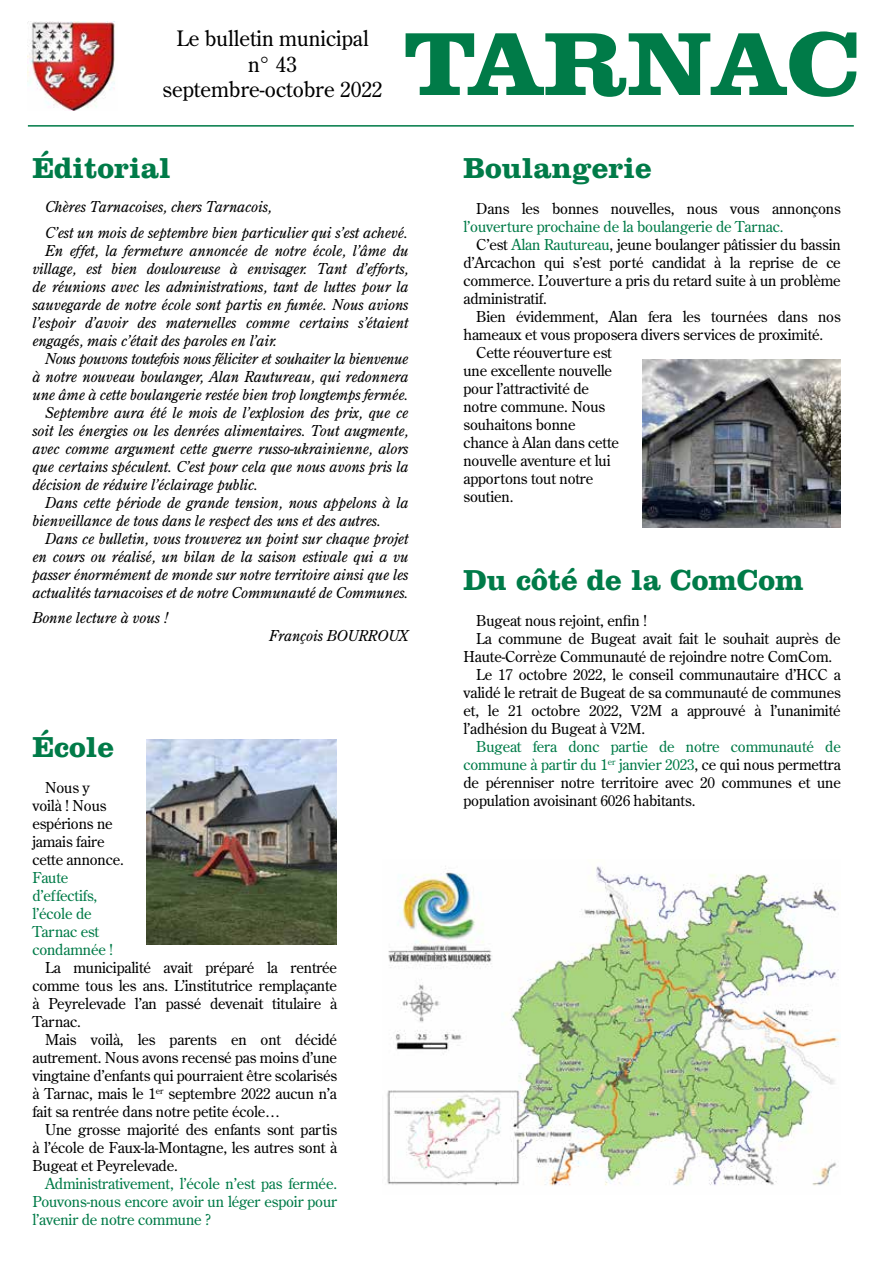
<style>
.page{position:relative;width:893px;height:1263px;background:#fff}
.page>*{position:absolute;margin:0;border:0;box-sizing:border-box;transform-origin:0 0}
.t1{font:700 93px "Clarendon";letter-spacing:-.03em;color:#007b48;scale:1.11 1}
.t2{font:700 30px "Clarendon";color:#007b48}
.t3{font:21.15px/25.5px "Century Old Style";color:#000;text-align:center}
.t4{font:15px/18px "Century Old Style";letter-spacing:-.01em;color:#000;text-align:justify}
.t5{font:italic 15px/18px "Century Old Style";letter-spacing:-.01em;color:#000}
.t6{font:15px/18px "Century Old Style";letter-spacing:-.01em;color:#007b48}
.t7{font:italic 15px "Century Old Style";letter-spacing:-.03em;color:#000}
.s1{color:#007b48}
</style>
<div class="page">
<hr style="left:28px;top:125px;width:826px;height:2px;background:#007b48">
<img style="left:28px;top:21px;width:87px;height:90px">
<img style="left:642px;top:359px;width:199px;height:168px">
<img style="left:387px;top:866px;width:454px;height:320px">
<img style="left:147px;top:740px;width:189px;height:204px">
<h3 class="t3" style="left:163px;top:26px;width:221px">Le bulletin municipal<br>n° 43 septembre-octobre 2022</h3>
<h1 class="t1" style="left:403px;top:8px;width:415px">TARNAC</h1>
<h2 class="t2" style="left:32px;top:150px;width:140px">Éditorial</h2>
<p class="t5" style="left:45px;top:194px;width:364px;line-height:25.5px">Chères Tarnacoises, chers Tarnacois,<br>C’est un mois de septembre bien particulier qui s’est achevé.</p>
<p class="t5" style="left:32px;top:241px;width:378px;text-align:justify;text-indent:13px">En effet, la fermeture annoncée de notre école, l’âme du village, est bien douloureuse à envisager. Tant d’efforts, de réunions avec les administrations, tant de luttes pour la sauvegarde de notre école sont partis en fumée. Nous avions l’espoir d’avoir des maternelles comme certains s’étaient engagés, mais c’était des paroles en l’air.</p>
<p class="t7" style="left:45px;top:349px;width:365px">Nous pouvons toutefois nous féliciter et souhaiter la bienvenue</p>
<p class="t5" style="left:32px;top:367px;width:378px">à notre nouveau boulanger, Alan Rautureau, qui redonnera</p>
<p class="t5" style="left:32px;top:385px;width:378px">une âme à cette boulangerie restée bien trop longtemps fermée.</p>
<p class="t5" style="left:45px;top:403px;width:365px">Septembre aura été le mois de l’explosion des prix, que ce</p>
<p class="t5" style="left:32px;top:421px;width:378px">soit les énergies ou les denrées alimentaires. Tout augmente,</p>
<p class="t5" style="left:32px;top:439px;width:378px">avec comme argument cette guerre russo-ukrainienne, alors</p>
<p class="t5" style="left:32px;top:457px;width:378px">que certains spéculent. C’est pour cela que nous avons pris la</p>
<p class="t5" style="left:32px;top:475px;width:227px">décision de réduire l’éclairage public.</p>
<p class="t5" style="left:45px;top:493px;width:365px">Dans cette période de grande tension, nous appelons à la</p>
<p class="t5" style="left:32px;top:511px;width:350px">bienveillance de tous dans le respect des uns et des autres.</p>
<p class="t5" style="left:45px;top:529px;width:365px">Dans ce bulletin, vous trouverez un point sur chaque projet</p>
<p class="t5" style="left:32px;top:547px;width:378px">en cours ou réalisé, un bilan de la saison estivale qui a vu</p>
<p class="t5" style="left:32px;top:565px;width:378px">passer énormément de monde sur notre territoire ainsi que les</p>
<p class="t5" style="left:32px;top:583px;width:378px">actualités tarnacoises et de notre Communauté de Communes.</p>
<p class="t5" style="left:32px;top:609px;width:137px">Bonne lecture à vous !</p>
<p class="t5" style="left:269px;top:627px;width:141px">François BOURROUX</p>
<h2 class="t2" style="left:32px;top:729px;width:83px">École</h2>
<p class="t4" style="left:32px;top:778px;width:93px;text-align:left;text-indent:13px">Nous y<br>voilà ! Nous espérions ne jamais faire cette annonce.</p>
<p class="t6" style="left:32px;top:868px;width:82px">Faute d’effectifs, l’école de<br>Tarnac est condamnée !</p>
<p class="t4" style="left:32px;top:958px;width:306px;text-indent:13px">La municipalité avait préparé la rentrée comme tous les ans. L’institutrice remplaçante à Peyrelevade l’an passé devenait titulaire à Tarnac.</p>
<p class="t4" style="left:32px;top:1030px;width:306px;text-indent:13px">Mais voilà, les parents en ont décidé autrement. Nous avons recensé pas moins d’une vingtaine d’enfants qui pourraient être scolarisés à Tarnac, mais le 1<sup>er</sup> septembre 2022 aucun n’a fait sa rentrée dans notre petite école…</p>
<p class="t4" style="left:32px;top:1120px;width:306px;text-indent:13px">Une grosse majorité des enfants sont partis à l’école de Faux-la-Montagne, les autres sont à Bugeat et Peyrelevade.</p>
<p class="t6" style="left:32px;top:1174px;width:306px;text-align:justify;text-indent:13px">Administrativement, l’école n’est pas fermée.<br>Pouvons-nous encore avoir un léger espoir pour l’avenir de notre commune ?</p>
<h2 class="t2" style="left:463px;top:150px;width:190px">Boulangerie</h2>
<p class="t4" style="left:476px;top:199px;width:366px">Dans les bonnes nouvelles, nous vous annonçons</p>
<p class="t6" style="left:463px;top:217px;width:322px">l’ouverture prochaine de la boulangerie de Tarnac.</p>
<p class="t4" style="left:476px;top:235px;width:366px">C’est <span class="s1">Alan Rautureau</span>, jeune boulanger pâtissier du bassin</p>
<p class="t4" style="left:463px;top:253px;width:379px">d’Arcachon qui s’est porté candidat à la reprise de ce</p>
<p class="t4" style="left:463px;top:271px;width:379px">commerce. L’ouverture a pris du retard suite à un problème</p>
<p class="t4" style="left:463px;top:289px;width:85px">administratif.</p>
<p class="t4" style="left:476px;top:307px;width:366px">Bien évidemment, Alan fera les tournées dans nos</p>
<p class="t4" style="left:463px;top:325px;width:361px">hameaux et vous proposera divers services de proximité.</p>
<p class="t4" style="left:476px;top:343px;width:137px">Cette réouverture est</p>
<p class="t4" style="left:463px;top:361px;width:150px">une excellente nouvelle</p>
<p class="t4" style="left:463px;top:379px;width:127px">pour l’attractivité de</p>
<p class="t4" style="left:463px;top:397px;width:143px">notre commune. Nous</p>
<p class="t4" style="left:463px;top:415px;width:114px">souhaitons bonne</p>
<p class="t4" style="left:463px;top:433px;width:157px">chance à Alan dans cette</p>
<p class="t4" style="left:463px;top:451px;width:149px">nouvelle aventure et lui</p>
<p class="t4" style="left:463px;top:469px;width:131px">apportons tout notre</p>
<p class="t4" style="left:463px;top:487px;width:51px">soutien.</p>
<h2 class="t2" style="left:463px;top:561px;width:341px">Du côté de la ComCom</h2>
<p class="t4" style="left:476px;top:611px;width:172px">Bugeat nous rejoint, enfin !</p>
<p class="t4" style="left:476px;top:629px;width:366px">La commune de Bugeat avait fait le souhait auprès de</p>
<p class="t4" style="left:463px;top:647px;width:370px">Haute-Corrèze Communauté de rejoindre notre ComCom.</p>
<p class="t4" style="left:476px;top:665px;width:366px">Le 17 octobre 2022, le conseil communautaire d’HCC a</p>
<p class="t4" style="left:463px;top:683px;width:379px">validé le retrait de Bugeat de sa communauté de communes</p>
<p class="t4" style="left:463px;top:701px;width:379px">et, le 21 octobre 2022, V2M a approuvé à l’unanimité</p>
<p class="t4" style="left:463px;top:719px;width:183px">l’adhésion du Bugeat à V2M.</p>
<p class="t4" style="left:463px;top:737px;width:379px;text-indent:13px"><span class="s1">Bugeat fera donc partie de notre communauté de commune à partir du 1</span><sup>er</sup> <span class="s1">janvier 2023</span>, ce qui nous permettra de pérenniser notre territoire avec 20 communes et une population avoisinant 6026 habitants.</p>
</div>
